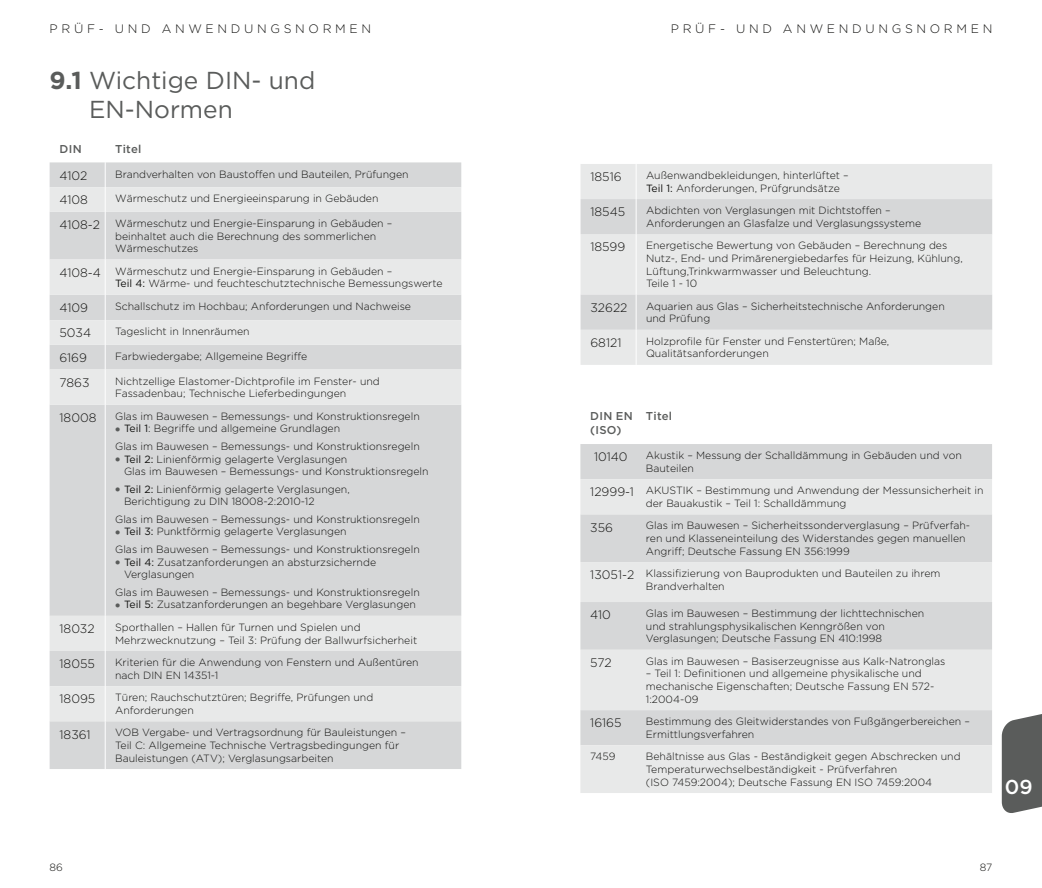
<style>
.page{position:relative;width:1042px;height:888px;background:#fff}
.page>*{position:absolute;margin:0;border:0;box-sizing:border-box;transform-origin:0 0}
.t1{font:24.5px/29.4px "Gotham";color:#5a5c5b}
.t2{font:500 20.12px "Gotham";color:#fff}
.t3{font:300 12.25px "Gotham";color:#11110f}
.t4{font:300 12.25px "Gotham";letter-spacing:.3em;color:#11110f}
.t5{font:500 11.38px/13.7px "Gotham";letter-spacing:.025em;color:#5a5c5b}
.t6{font:300 10.5px/12.6px "Gotham";color:#11110f}
.t7{font:300 10.5px "Gotham";color:#11110f}
.s1{font-weight:700}
.s2{font-size:12.25px}
.s3{font-weight:400}
.s4{color:#5a5c5b}
</style>
<div class="page">
<svg style="left:1002px;top:714px;width:40px;height:99px;background:#676868"></svg>
<div style="left:50px;top:162px;width:411px;height:607px;background:#d6d7d8"></div>
<svg style="left:50px;top:187px;width:411px;height:534px;background:#dcddde"></svg>
<svg style="left:105px;top:162px;width:1px;height:50px"></svg>
<hr style="left:105px;top:212px;width:1px;height:48px;background:#fff">
<hr style="left:105px;top:260px;width:1px;height:35px;background:#fff">
<svg style="left:105px;top:295px;width:1px;height:75px"></svg>
<hr style="left:105px;top:370px;width:1px;height:35px;background:#fff">
<hr style="left:105px;top:405px;width:1px;height:211px;background:#fff">
<hr style="left:105px;top:616px;width:1px;height:35px;background:#fff">
<hr style="left:105px;top:651px;width:1px;height:35px;background:#fff">
<hr style="left:105px;top:686px;width:1px;height:35px;background:#fff">
<hr style="left:105px;top:721px;width:1px;height:48px;background:#fff">
<div style="left:580px;top:444px;width:412px;height:35px;background:#d6d7d8"></div>
<svg style="left:580px;top:479px;width:412px;height:314px;background:#e0e1e2"></svg>
<div style="left:580px;top:164px;width:412px;height:201px;background:#e8e9e9"></div>
<svg style="left:580px;top:199px;width:412px;height:131px;background:#dedfe0"></svg>
<hr style="left:636px;top:164px;width:1px;height:35px;background:#fff">
<hr style="left:636px;top:199px;width:1px;height:35px;background:#fff">
<hr style="left:636px;top:234px;width:1px;height:61px;background:#fff">
<hr style="left:636px;top:295px;width:1px;height:35px;background:#fff">
<hr style="left:636px;top:330px;width:1px;height:35px;background:#fff">
<p class="t4" style="left:50px;top:21px;width:323px">PRÜF- UND ANWENDUNGSNORMEN</p>
<p class="t4" style="left:671px;top:21px;width:323px">PRÜF- UND ANWENDUNGSNORMEN</p>
<h1 class="t1" style="left:89px;top:65px;width:228px;text-indent:-39px"><span class="s1">9.1</span> Wichtige DIN- und<br>EN-Normen</h1>
<p class="t5" style="left:60px;top:141px;width:24px">DIN</p>
<p class="t5" style="left:115px;top:141px;width:28px">Titel</p>
<p class="t3" style="left:60px;top:168px;width:29px">4102</p>
<p class="t6" style="left:115px;top:167px;width:295px">Brandverhalten von Baustoffen und Bauteilen, Prüfungen</p>
<p class="t3" style="left:60px;top:192px;width:30px">4108</p>
<p class="t6" style="left:115px;top:192px;width:265px">Wärmeschutz und Energieeinsparung in Gebäuden</p>
<p class="t6" style="left:115px;top:217px;width:279px;text-indent:-56px"><span class="s2">4108-2</span> Wärmeschutz und Energie-Einsparung in Gebäuden – beinhaltet auch die Berechnung des sommerlichen<br>Wärmeschutzes</p>
<p class="t6" style="left:115px;top:264px;width:329px;text-indent:-56px"><span class="s2">4108-4</span> Wärmeschutz und Energie-Einsparung in Gebäuden –<br><span class="s3">Teil 4:</span> Wärme- und feuchteschutztechnische Bemessungswerte</p>
<p class="t3" style="left:60px;top:300px;width:30px">4109</p>
<p class="t6" style="left:115px;top:300px;width:297px">Schallschutz im Hochbau; Anforderungen und Nachweise</p>
<p class="t3" style="left:60px;top:325px;width:33px">5034</p>
<p class="t6" style="left:115px;top:325px;width:136px">Tageslicht in Innenräumen</p>
<p class="t3" style="left:60px;top:350px;width:29px">6169</p>
<p class="t6" style="left:115px;top:350px;width:194px">Farbwiedergabe; Allgemeine Begriffe</p>
<p class="t3" style="left:60px;top:375px;width:32px">7863</p>
<p class="t6" style="left:115px;top:374px;width:266px">Nichtzellige Elastomer-Dichtprofile im Fenster- und<br>Fassadenbau; Technische Lieferbedingungen</p>
<p class="t3" style="left:60px;top:410px;width:38px">18008</p>
<p class="t6" style="left:115px;top:410px;width:306px">Glas im Bauwesen – Bemessungs- und Konstruktionsregeln</p>
<p class="t6" style="left:115px;top:420px;width:306px;line-height:17.5px"><span class="s4">●</span> <span class="s3">Teil 1</span>: Begriffe und allgemeine Grundlagen<br>Glas im Bauwesen – Bemessungs- und Konstruktionsregeln</p>
<p class="t6" style="left:124px;top:452px;width:306px;text-indent:-9px"><span class="s4">●</span> <span class="s3">Teil 2:</span> Linienförmig gelagerte Verglasungen<br>Glas im Bauwesen – Bemessungs- und Konstruktionsregeln</p>
<p class="t6" style="left:124px;top:483px;width:227px;text-indent:-9px"><span class="s4">●</span> <span class="s3">Teil 2:</span> Linienförmig gelagerte Verglasungen,<br>Berichtigung zu DIN 18008-2:2010-12</p>
<p class="t6" style="left:115px;top:513px;width:306px">Glas im Bauwesen – Bemessungs- und Konstruktionsregeln</p>
<p class="t6" style="left:115px;top:523px;width:306px;line-height:17.5px"><span class="s4">●</span> <span class="s3">Teil 3:</span> Punktförmig gelagerte Verglasungen<br>Glas im Bauwesen – Bemessungs- und Konstruktionsregeln</p>
<p class="t6" style="left:124px;top:555px;width:254px;text-indent:-9px"><span class="s4">●</span> <span class="s3">Teil 4:</span> Zusatzanforderungen an absturzsichernde<br>Verglasungen</p>
<p class="t6" style="left:115px;top:586px;width:306px">Glas im Bauwesen – Bemessungs- und Konstruktionsregeln</p>
<p class="t6" style="left:115px;top:598px;width:302px"><span class="s4">●</span> <span class="s3">Teil 5:</span> Zusatzanforderungen an begehbare Verglasungen</p>
<p class="t3" style="left:60px;top:621px;width:37px">18032</p>
<p class="t6" style="left:115px;top:621px;width:303px">Sporthallen – Hallen für Turnen und Spielen und<br>Mehrzwecknutzung – Teil 3: Prüfung der Ballwurfsicherheit</p>
<p class="t3" style="left:60px;top:656px;width:37px">18055</p>
<p class="t6" style="left:115px;top:656px;width:305px">Kriterien für die Anwendung von Fenstern und Außentüren nach DIN EN 14351-1</p>
<p class="t3" style="left:60px;top:691px;width:37px">18095</p>
<p class="t6" style="left:115px;top:691px;width:260px">Türen; Rauchschutztüren; Begriffe, Prüfungen und<br>Anforderungen</p>
<p class="t3" style="left:60px;top:726px;width:33px">18361</p>
<p class="t6" style="left:115px;top:726px;width:292px">VOB Vergabe- und Vertragsordnung für Bauleistungen –<br>Teil C: Allgemeine Technische Vertragsbedingungen für<br>Bauleistungen (ATV); Verglasungsarbeiten</p>
<p class="t3" style="left:590px;top:169px;width:33px">18516</p>
<p class="t6" style="left:646px;top:169px;width:204px">Außenwandbekleidungen, hinterlüftet –<br><span class="s3">Teil 1:</span> Anforderungen, Prüfgrundsätze</p>
<p class="t3" style="left:590px;top:204px;width:36px">18545</p>
<p class="t6" style="left:646px;top:204px;width:277px">Abdichten von Verglasungen mit Dichtstoffen –<br>Anforderungen an Glasfalze und Verglasungssysteme</p>
<p class="t3" style="left:590px;top:239px;width:36px">18599</p>
<p class="t6" style="left:646px;top:239px;width:318px">Energetische Bewertung von Gebäuden – Berechnung des Nutz-, End- und Primärenergiebedarfes für Heizung, Kühlung, Lüftung,Trinkwarmwasser und Beleuchtung.<br>Teile 1 - 10</p>
<p class="t3" style="left:590px;top:300px;width:39px">32622</p>
<p class="t6" style="left:646px;top:300px;width:300px">Aquarien aus Glas – Sicherheitstechnische Anforderungen und Prüfung</p>
<p class="t3" style="left:590px;top:335px;width:33px">68121</p>
<p class="t6" style="left:646px;top:335px;width:245px">Holzprofile für Fenster und Fenstertüren; Maße,<br>Qualitätsanforderungen</p>
<p class="t5" style="left:590px;top:409px;width:44px">DIN EN (ISO)</p>
<p class="t5" style="left:646px;top:409px;width:28px">Titel</p>
<p class="t3" style="left:594px;top:449px;width:35px">10140</p>
<p class="t6" style="left:646px;top:449px;width:317px">Akustik – Messung der Schalldämmung in Gebäuden und von<br>Bauteilen</p>
<p class="t6" style="left:646px;top:484px;width:339px;text-indent:-56px"><span class="s2">12999-1</span> AKUSTIK – Bestimmung und Anwendung der Messunsicherheit in der Bauakustik – Teil 1: Schalldämmung</p>
<p class="t3" style="left:590px;top:519px;width:24px">356</p>
<p class="t6" style="left:646px;top:519px;width:326px">Glas im Bauwesen – Sicherheitssonderverglasung – Prüfverfah&shy;ren und Klasseneinteilung des Widerstandes gegen manuellen<br>Angriff; Deutsche Fassung EN 356:1999</p>
<p class="t6" style="left:646px;top:567px;width:296px;text-indent:-56px"><span class="s2">13051-2</span> Klassifizierung von Bauprodukten und Bauteilen zu ihrem<br>Brandverhalten</p>
<p class="t3" style="left:590px;top:607px;width:22px">410</p>
<p class="t6" style="left:646px;top:607px;width:280px">Glas im Bauwesen – Bestimmung der lichttechnischen und strahlungsphysikalischen Kenngrößen von<br>Verglasungen; Deutsche Fassung EN 410:1998</p>
<p class="t3" style="left:590px;top:655px;width:23px">572</p>
<p class="t6" style="left:646px;top:655px;width:301px">Glas im Bauwesen – Basiserzeugnisse aus Kalk-Natronglas</p>
<p class="t6" style="left:646px;top:667px;width:290px">– Teil 1: Definitionen und allgemeine physikalische und mechanische Eigenschaften; Deutsche Fassung EN 572-<br>1:2004-09</p>
<p class="t3" style="left:590px;top:715px;width:33px">16165</p>
<p class="t6" style="left:646px;top:715px;width:325px">Bestimmung des Gleitwiderstandes von Fußgängerbereichen –<br>Ermittlungsverfahren</p>
<p class="t6" style="left:590px;top:750px;width:27px">7459</p>
<p class="t6" style="left:646px;top:750px;width:316px">Behältnisse aus Glas - Beständigkeit gegen Abschrecken und<br>Temperaturwechselbeständigkeit - Prüfverfahren<br>(ISO 7459:2004); Deutsche Fassung EN ISO 7459:2004</p>
<h2 class="t2" style="left:1005px;top:775px;width:29px">09</h2>
<p class="t7" style="left:50px;top:860px;width:15px">86</p>
<p class="t7" style="left:980px;top:860px;width:14px">87</p>
</div>
